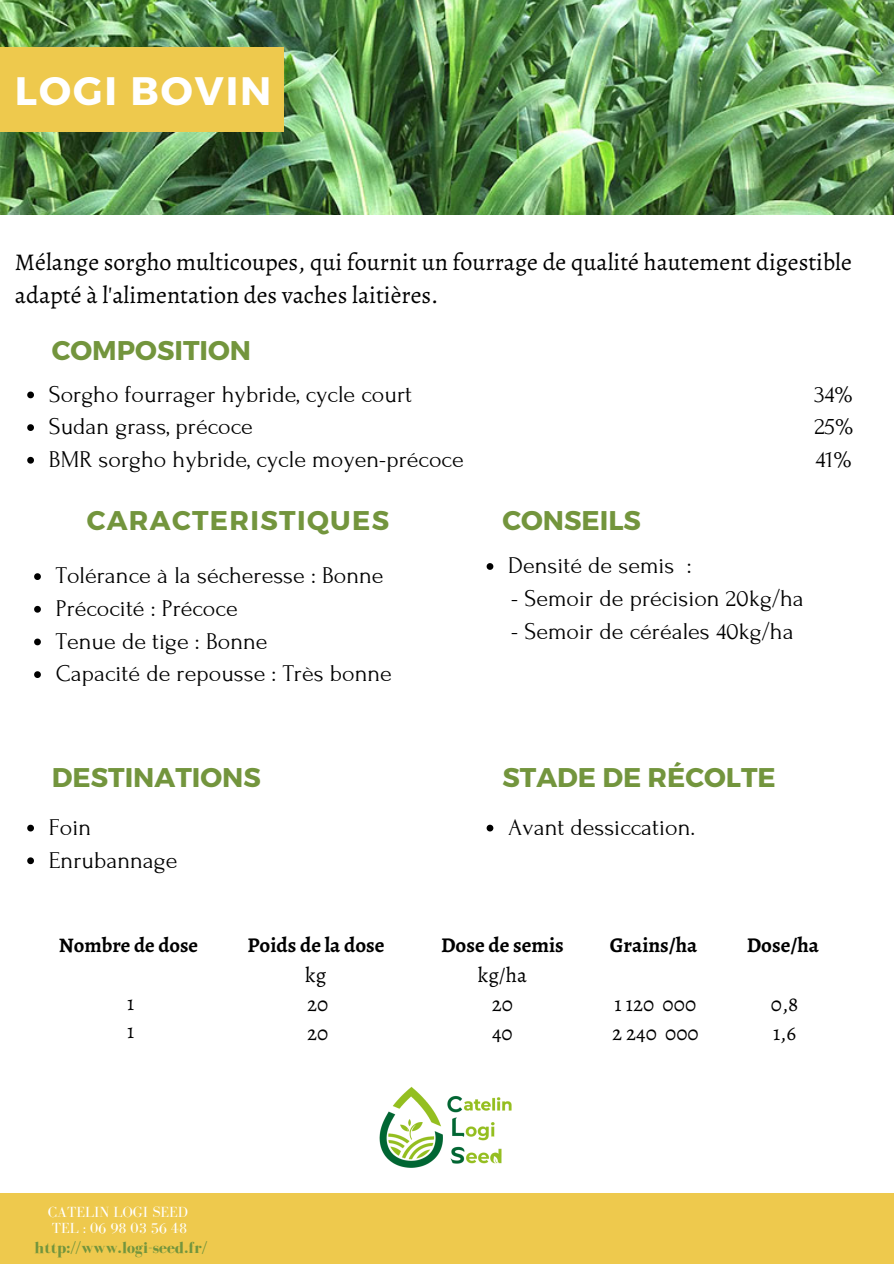
<style>
.page{position:relative;width:894px;height:1264px;background:#fff}
.page>*{position:absolute;margin:0;border:0;box-sizing:border-box;transform-origin:0 0}
.t1{font:700 39.75px "Montserrat";letter-spacing:.05em;color:#fff}
.t2{font:700 27px "Montserrat";color:#73953d}
.t3{font:700 27px "Montserrat";letter-spacing:.05em;color:#73953d}
.t4{font:24px "Forum";color:#000}
.t5{font:24px/32.7px "Alegreya";color:#000}
.t6{font:700 21px "Alegreya";color:#000}
.t7{font:21px "Alegreya";color:#000}
.t8{font:700 20.7px "Alegreya";color:#000}
.t9{font:20.7px "Alegreya";color:#000}
.t10{font:700 16.5px "Bodoni FLF";color:#73953d}
.t11{font:15.15px "Bodoni FLF";color:#fff}
.t12{font:15px "Bodoni FLF";color:#fff}
</style>
<div class="page">
<div style="left:0;top:1193px;width:893px;height:70px;background:#eec94d"></div>
<img style="left:379px;top:1086px;width:133px;height:82px">
<img style="left:0;top:0;width:893px;height:215px">
<svg style="left:34px;top:573px;width:7px;height:7px"></svg>
<svg style="left:34px;top:606px;width:7px;height:6px"></svg>
<svg style="left:34px;top:638px;width:7px;height:7px"></svg>
<svg style="left:34px;top:671px;width:7px;height:7px"></svg>
<svg style="left:27px;top:391px;width:7px;height:7px"></svg>
<svg style="left:27px;top:424px;width:7px;height:7px"></svg>
<svg style="left:27px;top:457px;width:7px;height:6px"></svg>
<div style="left:0;top:47px;width:283px;height:85px;background:#eec94d"></div>
<svg style="left:486px;top:563px;width:7px;height:7px"></svg>
<svg style="left:486px;top:824px;width:7px;height:7px"></svg>
<svg style="left:27px;top:824px;width:7px;height:7px"></svg>
<svg style="left:27px;top:857px;width:7px;height:7px"></svg>
<p class="t1" style="left:15px;top:65px;width:258px">LOGI BOVIN</p>
<p class="t5" style="left:15px;top:246px;width:838px">Mélange sorgho multicoupes, qui fournit un fourrage de qualité hautement digestible adapté à l'alimentation des vaches laitières.</p>
<p class="t2" style="left:52px;top:333px;width:201px">COMPOSITION</p>
<p class="t4" style="left:49px;top:381px;width:364px">Sorgho fourrager hybride, cycle court</p>
<p class="t4" style="left:49px;top:414px;width:205px">Sudan grass, précoce</p>
<p class="t4" style="left:49px;top:446px;width:416px">BMR sorgho hybride, cycle moyen-précoce</p>
<p class="t3" style="left:87px;top:502px;width:304px">CARACTERISTIQUES</p>
<p class="t4" style="left:56px;top:563px;width:329px">Tolérance à la sécheresse : Bonne</p>
<p class="t4" style="left:56px;top:595px;width:183px">Précocité : Précoce</p>
<p class="t4" style="left:56px;top:628px;width:213px">Tenue de tige : Bonne</p>
<p class="t4" style="left:56px;top:661px;width:337px">Capacité de repousse : Très bonne</p>
<p class="t4" style="left:814px;top:381px;width:40px">34%</p>
<p class="t4" style="left:814px;top:414px;width:41px">25%</p>
<p class="t4" style="left:815px;top:446px;width:38px">41%</p>
<p class="t2" style="left:502px;top:503px;width:140px">CONSEILS</p>
<p class="t4" style="left:508px;top:552px;width:185px">Densité de semis :</p>
<p class="t4" style="left:511px;top:585px;width:294px">- Semoir de précision 20kg/ha</p>
<p class="t4" style="left:511px;top:618px;width:284px">- Semoir de céréales 40kg/ha</p>
<p class="t2" style="left:52px;top:759px;width:210px">DESTINATIONS</p>
<p class="t2" style="left:502px;top:759px;width:275px">STADE DE RÉCOLTE</p>
<p class="t4" style="left:49px;top:814px;width:44px">Foin</p>
<p class="t4" style="left:49px;top:847px;width:130px">Enrubannage</p>
<p class="t4" style="left:508px;top:814px;width:188px">Avant dessiccation.</p>
<p class="t8" style="left:59px;top:931px;width:141px">Nombre de dose</p>
<p class="t9" style="left:127px;top:988px;width:9px">1</p>
<p class="t9" style="left:127px;top:1017px;width:9px">1</p>
<p class="t6" style="left:247px;top:931px;width:138px">Poids de la dose</p>
<p class="t7" style="left:305px;top:960px;width:22px">kg</p>
<p class="t7" style="left:307px;top:989px;width:23px">20</p>
<p class="t7" style="left:307px;top:1018px;width:23px">20</p>
<p class="t6" style="left:441px;top:931px;width:124px">Dose de semis</p>
<p class="t7" style="left:478px;top:960px;width:50px">kg/ha</p>
<p class="t7" style="left:491px;top:989px;width:23px">20</p>
<p class="t7" style="left:492px;top:1018px;width:22px">40</p>
<p class="t6" style="left:609px;top:931px;width:89px">Grains/ha</p>
<p class="t7" style="left:614px;top:989px;width:83px">1 120 000</p>
<p class="t7" style="left:612px;top:1018px;width:88px">2 240 000</p>
<p class="t6" style="left:746px;top:931px;width:74px">Dose/ha</p>
<p class="t7" style="left:770px;top:989px;width:29px">0,8</p>
<p class="t7" style="left:772px;top:1018px;width:25px">1,6</p>
<p class="t11" style="left:48px;top:1203px;width:141px">CATELIN LOGI SEED</p>
<p class="t12" style="left:52px;top:1219px;width:137px">TEL : 06 98 03 56 48</p>
<p class="t10" style="left:35px;top:1238px;width:174px">http://www.logi-seed.fr/</p>
</div>
